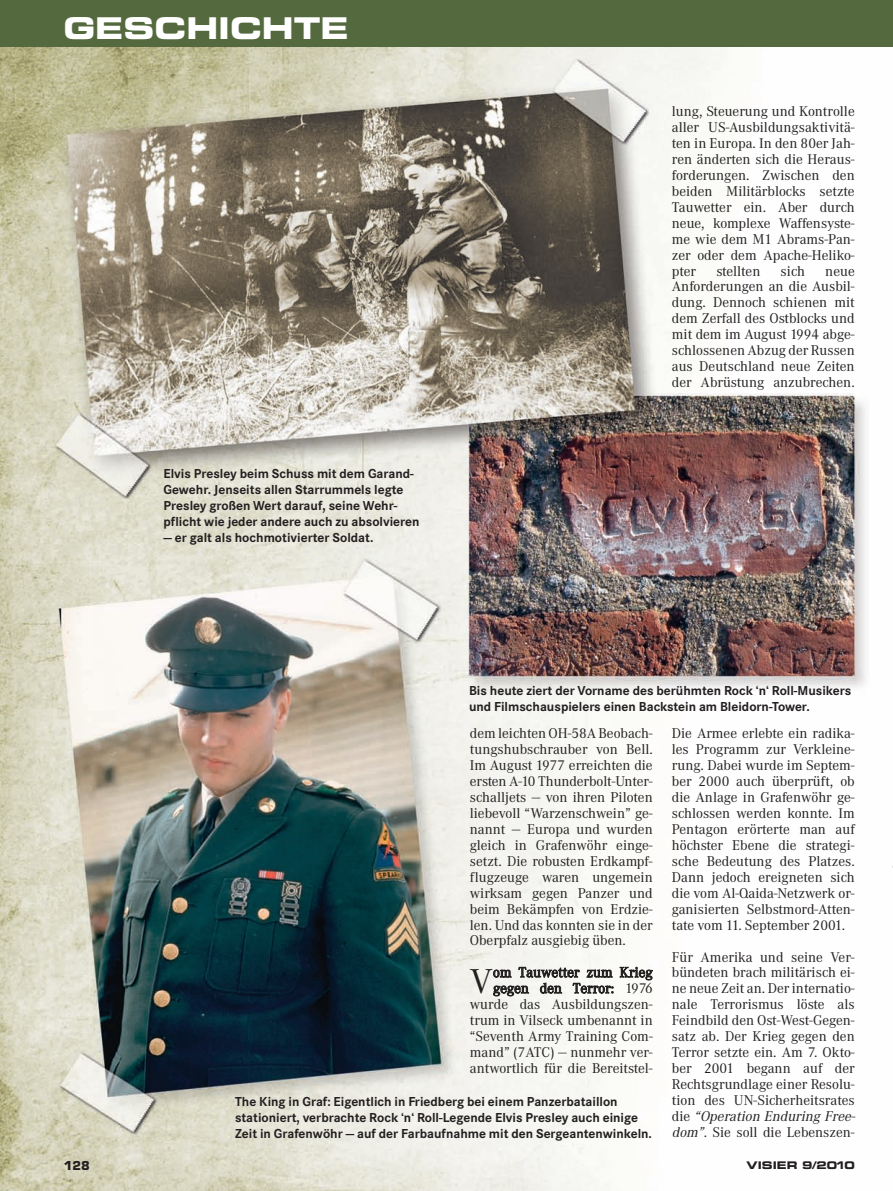
<style>
.page{position:relative;width:893px;height:1191px;background:#fff}
.page>*{position:absolute;margin:0;border:0;box-sizing:border-box;transform-origin:0 0}
.t1{font:36px "Corporate A";color:#231f20}
.t2{font:30px "Eurostile Bold Extended Two";color:#fff}
.t3{font:14.7px/15.9px "Corporate A";color:#231f20;text-align:justify}
.t4{font:700 13.5px/15.9px "Corporate S";color:#231f20}
.t5{font:700 12px "Eurostile";color:#231f20}
.t6{font:10.5px "Eurostile Bold Extended Two";color:#231f20}
.s1{font-style:italic}
</style>
<div class="page">
<img style="left:0;top:47px;width:893px;height:1144px">
<div style="left:0;top:0;width:893px;height:47px;background:#54693d"></div>
<p class="t2" style="left:63px;top:17px;width:287px">GESCHICHTE</p>
<p class="t4" style="left:164px;top:467px;width:258px">Elvis Presley beim Schuss mit dem Garand-Gewehr. Jenseits allen Starrummels legte Presley großen Wert darauf, seine Wehr&shy;pflicht wie jeder andere auch zu absolvieren</p>
<p class="t4" style="left:164px;top:530px;width:211px">— er galt als hochmotivierter Soldat.</p>
<p class="t3" style="left:672px;top:104px;width:184px">lung, Steuerung und Kontrolle aller US-Ausbildungsaktivitä&shy;ten in Europa. In den 80er Jah&shy;ren änderten sich die Heraus&shy;forderungen. Zwischen den beiden Militärblocks setzte Tauwetter ein. Aber durch neue, komplexe Waffensyste&shy;me wie dem M1 Abrams-Pan&shy;zer oder dem Apache-Heliko&shy;pter</p>
<p class="t3" style="left:716px;top:264px;width:45px">stellten</p>
<p class="t3" style="left:781px;top:264px;width:26px">sich</p>
<p class="t3" style="left:672px;top:264px;width:184px;text-indent:153px">neue Anforderungen an die Ausbil&shy;dung. Dennoch schienen mit dem Zerfall des Ostblocks und mit dem im August 1994 abge&shy;schlossenen Abzug der Russen aus Deutschland neue Zeiten der Abrüstung anzubrechen.</p>
<p class="t4" style="left:469px;top:684px;width:384px">Bis heute ziert der Vorname des berühmten Rock ‘n‘ Roll-Musikers und Filmschauspielers einen Backstein am Bleidorn-Tower.</p>
<p class="t3" style="left:470px;top:726px;width:184px">dem leichten OH-58A Beobach&shy;tungshubschrauber von Bell.<br>Im August 1977 erreichten die ersten A-10 Thunderbolt-Unter&shy;schalljets — von ihren Piloten liebevoll “Warzenschwein” ge&shy;nannt — Europa und wurden gleich in Grafenwöhr einge&shy;setzt. Die robusten Erdkampf&shy;flugzeuge waren ungemein wirksam gegen Panzer und beim Bekämpfen von Erdzie&shy;len. Und das konnten sie in der Oberpfalz ausgiebig üben.</p>
<p class="t1" style="left:470px;top:968px;width:25px">V</p>
<p class="t3" style="left:470px;top:965px;width:184px;text-align:right">om Tauwetter zum Krieg gegen den Terror: 1976 wurde das Ausbildungszen&shy;trum in Vilseck umbenannt in “Seventh Army Training Com&shy;mand” (7ATC) — nunmehr ver&shy;antwortlich für die Bereitstel-</p>
<p class="t4" style="left:235px;top:1094px;width:418px">The King in Graf: Eigentlich in Friedberg bei einem Panzerbataillon stationiert, verbrachte Rock ‘n‘ Roll-Legende Elvis Presley auch einige<br>Zeit in Grafenwöhr — auf der Farbaufnahme mit den Sergeantenwinkeln.</p>
<p class="t3" style="left:672px;top:726px;width:184px">Die Armee erlebte ein radika&shy;les Programm zur Verkleine&shy;rung. Dabei wurde im Septem&shy;ber 2000 auch überprüft, ob die Anlage in Grafenwöhr ge&shy;schlossen werden konnte. Im Pentagon erörterte man auf höchster Ebene die strategi&shy;sche Bedeutung des Platzes.<br>Dann jedoch ereigneten sich die vom Al-Qaida-Netzwerk or&shy;ganisierten Selbstmord-Atten&shy;tate vom 11. September 2001.</p>
<p class="t3" style="left:672px;top:950px;width:187px;text-align:left">Für Amerika und seine Ver&shy;bündeten brach militärisch ei&shy;ne neue Zeit an. Der internatio&shy;nale Terrorismus löste als<br>Feindbild den Ost-West-Gegen&shy;satz ab. Der Krieg gegen den<br>Terror setzte ein. Am 7. Okto&shy;ber 2001 begann auf der<br>Rechtsgrundlage einer Resolu&shy;tion des UN-Sicherheitsrates d i e <span class="s1">“Operation Enduring Free&shy;dom”</span>. Sie soll die Lebenszen-</p>
<p class="t5" style="left:64px;top:1160px;width:27px">128</p>
<p class="t6" style="left:747px;top:1161px;width:110px">VISIER 9/2010</p>
</div>
